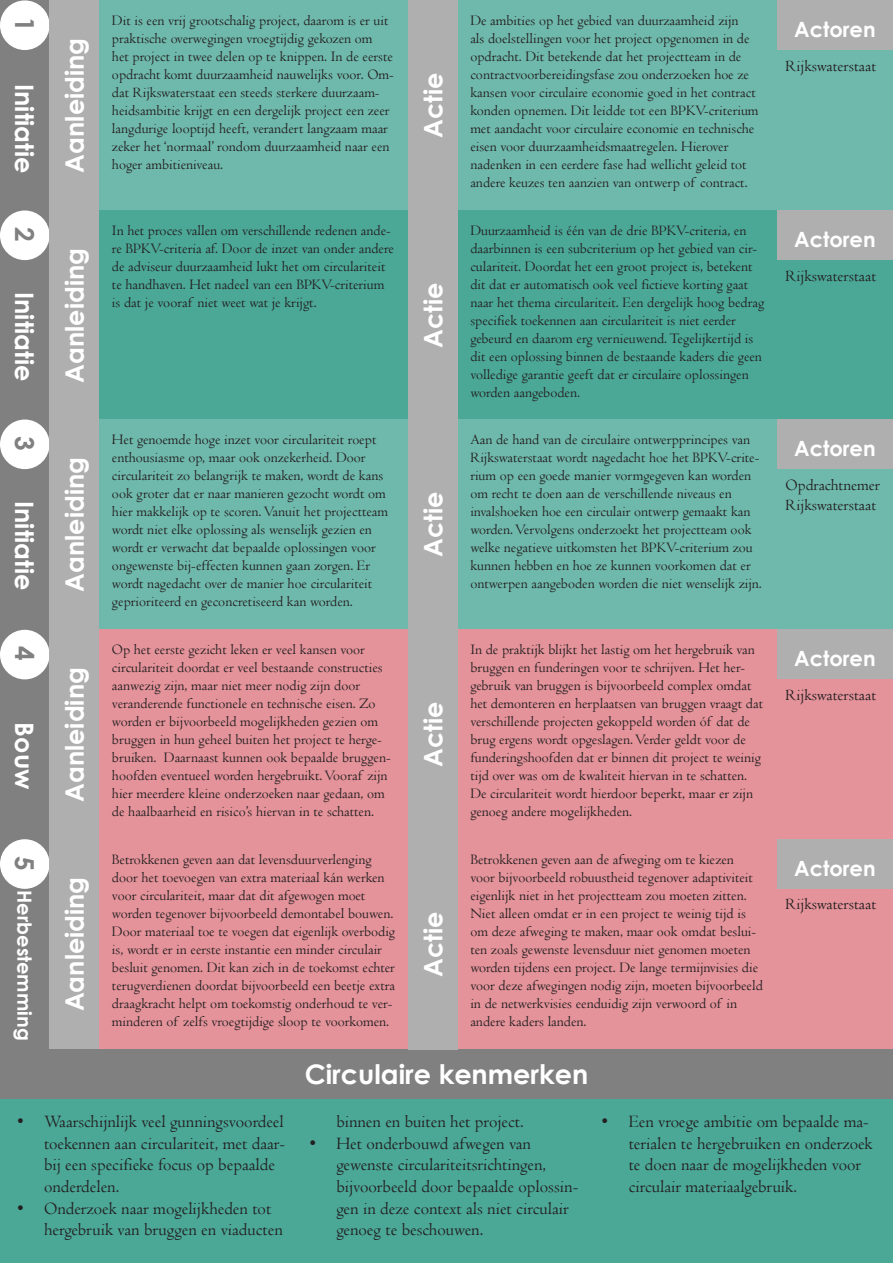
<style>
.page{position:relative;width:893px;height:1263px;background:#fff}
.page>*{position:absolute;margin:0;border:0;box-sizing:border-box;transform-origin:0 0}
.t1{font:700 27px "Century Gothic";color:#fff}
.t2{font:700 26.1px "Century Gothic";color:#808080}
.t3{font:700 25.5px "Century Gothic";color:#fff}
.t4{font:700 21px "Century Gothic";color:#fff}
.t5{font:700 19.5px "Century Gothic";color:#fff}
.t6{font:18px/21.6px "Centaur";color:#231f20}
.t7{font:16.5px "Centaur";color:#231f20}
.t8{font:15px/18px "Centaur";color:#231f20}
.t9{font:13.5px "Centaur";color:#231f20}
</style>
<div class="page">
<div style="left:0;top:0;width:893px;height:210px;background:#6fb9ac"></div>
<div style="left:0;top:0;width:50px;height:210px;background:#808080"></div>
<div style="left:0;top:0;width:50px;height:50px;background:#fff;border-radius:50%"></div>
<div style="left:777px;top:0;width:116px;height:50px;background:#afafaf"></div>
<div style="left:50px;top:0;width:49px;height:210px;background:#afafaf"></div>
<div style="left:0;top:210px;width:893px;height:211px;background:#4ba897"></div>
<div style="left:0;top:210px;width:50px;height:211px;background:#808080"></div>
<div style="left:0;top:210px;width:50px;height:50px;background:#fff;border-radius:50%"></div>
<div style="left:777px;top:210px;width:116px;height:50px;background:#afafaf"></div>
<div style="left:50px;top:210px;width:49px;height:211px;background:#afafaf"></div>
<div style="left:0;top:419px;width:893px;height:211px;background:#6fb9ac"></div>
<div style="left:0;top:419px;width:50px;height:211px;background:#808080"></div>
<div style="left:0;top:419px;width:50px;height:50px;background:#fff;border-radius:50%"></div>
<div style="left:777px;top:419px;width:116px;height:50px;background:#afafaf"></div>
<div style="left:50px;top:419px;width:49px;height:211px;background:#afafaf"></div>
<div style="left:0;top:629px;width:893px;height:211px;background:#e4939a"></div>
<div style="left:0;top:629px;width:50px;height:211px;background:#808080"></div>
<div style="left:0;top:630px;width:50px;height:49px;background:#fff;border-radius:50%"></div>
<div style="left:777px;top:629px;width:116px;height:50px;background:#afafaf"></div>
<div style="left:50px;top:629px;width:49px;height:211px;background:#afafaf"></div>
<div style="left:0;top:839px;width:893px;height:210px;background:#e4939a"></div>
<div style="left:0;top:839px;width:50px;height:210px;background:#808080"></div>
<div style="left:0;top:839px;width:50px;height:50px;background:#fff;border-radius:50%"></div>
<div style="left:777px;top:839px;width:116px;height:49px;background:#afafaf"></div>
<div style="left:50px;top:839px;width:49px;height:210px;background:#afafaf"></div>
<div style="left:0;top:1098px;width:893px;height:165px;background:#4ba897"></div>
<div style="left:0;top:1049px;width:893px;height:50px;background:#808080"></div>
<div style="left:408px;top:0;width:50px;height:210px;background:#afafaf"></div>
<div style="left:408px;top:210px;width:50px;height:211px;background:#afafaf"></div>
<div style="left:408px;top:419px;width:50px;height:211px;background:#afafaf"></div>
<div style="left:408px;top:629px;width:50px;height:211px;background:#afafaf"></div>
<div style="left:408px;top:839px;width:50px;height:210px;background:#afafaf"></div>
<p class="t8" style="left:112px;top:11px;width:283px">Dit is een vrij grootschalig project, daarom is er uit praktische overwegingen vroegtijdig gekozen om<br>het project in twee delen op te knippen. In de eerste opdracht komt duurzaamheid nauwelijks voor. Om&shy;dat Rijkswaterstaat een steeds sterkere duurzaam&shy;heidsambitie krijgt en een dergelijk project een zeer langdurige looptijd heeft, verandert langzaam maar zeker het ‘normaal’ rondom duurzaamheid naar een hoger ambitieniveau.</p>
<p class="t8" style="left:470px;top:11px;width:290px">De ambities op het gebied van duurzaamheid zijn<br>als doelstellingen voor het project opgenomen in de opdracht. Dit betekende dat het projectteam in de contractvoorbereidingsfase zou onderzoeken hoe ze kansen voor circulaire economie goed in het contract konden opnemen. Dit leidde tot een BPKV-criterium met aandacht voor circulaire economie en technische eisen voor duurzaamheidsmaatregelen. Hierover nadenken in een eerdere fase had wellicht geleid tot andere keuzes ten aanzien van ontwerp of contract.</p>
<p class="t2" style="left:44px;top:17px;width:16px;rotate:90deg">1</p>
<p class="t4" style="left:794px;top:13px;width:83px">Actoren</p>
<p class="t3" style="left:55px;top:173px;width:136px;rotate:-90deg">Aanleiding</p>
<p class="t7" style="left:786px;top:56px;width:92px">Rijkswaterstaat</p>
<p class="t3" style="left:414px;top:138px;width:67px;rotate:-90deg">Actie</p>
<p class="t3" style="left:44px;top:84px;width:91px;rotate:90deg">Initiatie</p>
<p class="t8" style="left:112px;top:221px;width:284px">In het proces vallen om verschillende redenen ande&shy;re BPKV-criteria af. Door de inzet van onder andere de adviseur duurzaamheid lukt het om circulariteit te handhaven. Het nadeel van een BPKV-criterium is dat je vooraf niet weet wat je krijgt.</p>
<p class="t8" style="left:470px;top:221px;width:295px">Duurzaamheid is één van de drie BPKV-criteria, en daarbinnen is een subcriterium op het gebied van cir&shy;culariteit. Doordat het een groot project is, betekent dit dat er automatisch ook veel fictieve korting gaat naar het thema circulariteit. Een dergelijk hoog bedrag specifiek toekennen aan circulariteit is niet eerder gebeurd en daarom erg vernieuwend. Tegelijkertijd is dit een oplossing binnen de bestaande kaders die geen volledige garantie geeft dat er circulaire oplossingen worden aangeboden.</p>
<p class="t2" style="left:44px;top:227px;width:16px;rotate:90deg">2</p>
<p class="t4" style="left:794px;top:223px;width:83px">Actoren</p>
<p class="t3" style="left:55px;top:383px;width:136px;rotate:-90deg">Aanleiding</p>
<p class="t7" style="left:786px;top:266px;width:92px">Rijkswaterstaat</p>
<p class="t3" style="left:414px;top:348px;width:67px;rotate:-90deg">Actie</p>
<p class="t3" style="left:44px;top:292px;width:91px;rotate:90deg">Initiatie</p>
<p class="t8" style="left:112px;top:430px;width:278px">Het genoemde hoge inzet voor circulariteit roept enthousiasme op, maar ook onzekerheid. Door circulariteit zo belangrijk te maken, wordt de kans ook groter dat er naar manieren gezocht wordt om hier makkelijk op te scoren. Vanuit het projectteam wordt niet elke oplossing als wenselijk gezien en wordt er verwacht dat bepaalde oplossingen voor ongewenste bij-effecten kunnen gaan zorgen. Er wordt nagedacht over de manier hoe circulariteit geprioriteerd en geconcretiseerd kan worden.</p>
<p class="t8" style="left:470px;top:430px;width:293px">Aan de hand van de circulaire ontwerpprincipes van Rijkswaterstaat wordt nagedacht hoe het BPKV-crite&shy;rium op een goede manier vormgegeven kan worden om recht te doen aan de verschillende niveaus en invalshoeken hoe een circulair ontwerp gemaakt kan worden. Vervolgens onderzoekt het projectteam ook welke negatieve uitkomsten het BPKV-criterium zou kunnen hebben en hoe ze kunnen voorkomen dat er ontwerpen aangeboden worden die niet wenselijk zijn.</p>
<p class="t2" style="left:44px;top:436px;width:16px;rotate:90deg">3</p>
<p class="t4" style="left:794px;top:432px;width:83px">Actoren</p>
<p class="t3" style="left:55px;top:592px;width:136px;rotate:-90deg">Aanleiding</p>
<p class="t7" style="left:786px;top:475px;width:96px">Opdrachtnemer</p>
<p class="t7" style="left:786px;top:494px;width:92px">Rijkswaterstaat</p>
<p class="t3" style="left:414px;top:557px;width:67px;rotate:-90deg">Actie</p>
<p class="t3" style="left:44px;top:501px;width:91px;rotate:90deg">Initiatie</p>
<p class="t8" style="left:112px;top:640px;width:280px">Op het eerste gezicht leken er veel kansen voor circulariteit doordat er veel bestaande constructies aanwezig zijn, maar niet meer nodig zijn door veranderende functionele en technische eisen. Zo worden er bijvoorbeeld mogelijkheden gezien om bruggen in hun geheel buiten het project te herge&shy;bruiken. Daarnaast kunnen ook bepaalde bruggen&shy;hoofden eventueel worden hergebruikt. Vooraf zijn hier meerdere kleine onderzoeken naar gedaan, om de haalbaarheid en risico’s hiervan in te schatten.</p>
<p class="t8" style="left:470px;top:640px;width:294px">In de praktijk blijkt het lastig om het hergebruik van bruggen en funderingen voor te schrijven. Het her&shy;gebruik van bruggen is bijvoorbeeld complex omdat het demonteren en herplaatsen van bruggen vraagt dat verschillende projecten gekoppeld worden óf dat de brug ergens wordt opgeslagen. Verder geldt voor de funderingshoofden dat er binnen dit project te weinig tijd over was om de kwaliteit hiervan in te schatten.<br>De circulariteit wordt hierdoor beperkt, maar er zijn genoeg andere mogelijkheden.</p>
<p class="t2" style="left:44px;top:646px;width:16px;rotate:90deg">4</p>
<p class="t4" style="left:794px;top:643px;width:83px">Actoren</p>
<p class="t3" style="left:55px;top:802px;width:136px;rotate:-90deg">Aanleiding</p>
<p class="t7" style="left:786px;top:685px;width:92px">Rijkswaterstaat</p>
<p class="t3" style="left:414px;top:767px;width:67px;rotate:-90deg">Actie</p>
<p class="t3" style="left:44px;top:722px;width:68px;rotate:90deg">Bouw</p>
<p class="t8" style="left:112px;top:850px;width:285px">Betrokkenen geven aan dat levensduurverlenging door het toevoegen van extra materiaal kán werken voor circulariteit, maar dat dit afgewogen moet worden tegenover bijvoorbeeld demontabel bouwen.<br>Door materiaal toe te voegen dat eigenlijk overbodig is, wordt er in eerste instantie een minder circulair besluit genomen. Dit kan zich in de toekomst echter terugverdienen doordat bijvoorbeeld een beetje extra draagkracht helpt om toekomstig onderhoud te ver&shy;minderen of zelfs vroegtijdige sloop te voorkomen.</p>
<p class="t8" style="left:470px;top:850px;width:294px">Betrokkenen geven aan de afweging om te kiezen<br>voor bijvoorbeeld robuustheid tegenover adaptiviteit eigenlijk niet in het projectteam zou moeten zitten.<br>Niet alleen omdat er in een project te weinig tijd is om deze afweging te maken, maar ook omdat beslui&shy;ten zoals gewenste levensduur niet genomen moeten worden tijdens een project. De lange termijnvisies die voor deze afwegingen nodig zijn, moeten bijvoorbeeld in de netwerkvisies eenduidig zijn verwoord of in andere kaders landen.</p>
<p class="t2" style="left:44px;top:856px;width:16px;rotate:90deg">5</p>
<p class="t4" style="left:794px;top:852px;width:83px">Actoren</p>
<p class="t3" style="left:55px;top:1011px;width:136px;rotate:-90deg">Aanleiding</p>
<p class="t5" style="left:39px;top:890px;width:152px;rotate:90deg">Herbestemming</p>
<p class="t7" style="left:786px;top:894px;width:92px">Rijkswaterstaat</p>
<p class="t3" style="left:414px;top:977px;width:67px;rotate:-90deg">Actie</p>
<p class="t6" style="left:44px;top:1111px;width:243px;text-indent:-27px">• Waarschijnlijk veel gunningsvoordeel toekennen aan circulariteit, met daar&shy;bij een specifieke focus op bepaalde onderdelen.</p>
<p class="t6" style="left:44px;top:1197px;width:240px;text-indent:-27px">• Onderzoek naar mogelijkheden tot hergebruik van bruggen en viaducten</p>
<p class="t9" style="left:54px;top:1206px;width:15px">26</p>
<p class="t1" style="left:305px;top:1054px;width:285px">Circulaire kenmerken</p>
<p class="t6" style="left:336px;top:1111px;width:189px">binnen en buiten het project.</p>
<p class="t6" style="left:336px;top:1132px;width:243px;text-indent:-27px">• Het onderbouwd afwegen van gewenste circulariteitsrichtingen, bijvoorbeeld door bepaalde oplossin&shy;gen in deze context als niet circulair genoeg te beschouwen.</p>
<p class="t6" style="left:629px;top:1111px;width:246px;text-indent:-27px">• Een vroege ambitie om bepaalde ma&shy;terialen te hergebruiken en onderzoek te doen naar de mogelijkheden voor circulair materiaalgebruik.</p>
</div>
